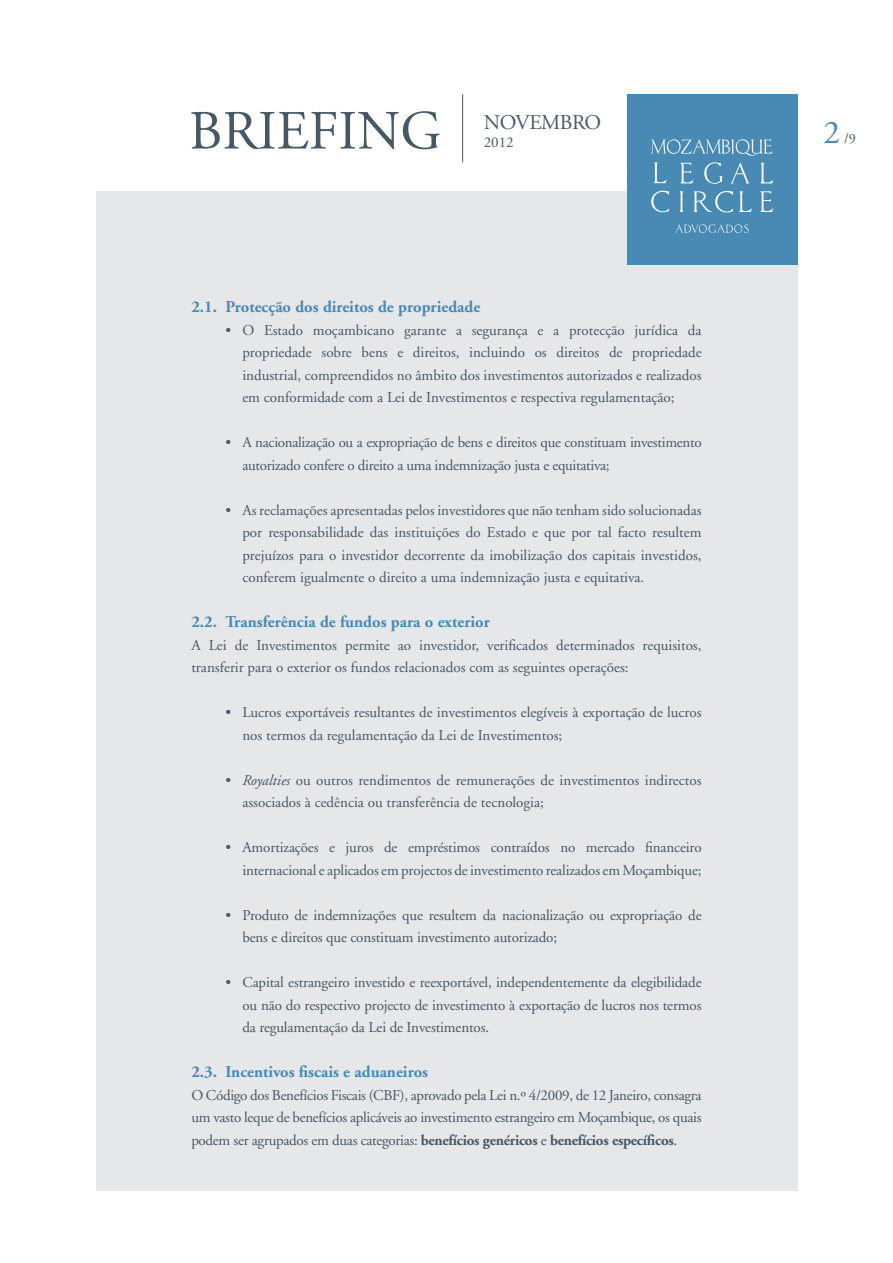
<style>
.page{position:relative;width:893px;height:1263px;background:#fff}
.page>*{position:absolute;margin:0;border:0;box-sizing:border-box;transform-origin:0 0}
.t1{font:55.2px "Adobe Garamond";color:#475865}
.t2{font:33px "Adobe Garamond";color:#488ab4}
.t3{font:21px "Adobe Garamond";letter-spacing:-.02em;color:#475865}
.t4{font:700 16.5px "Adobe Garamond";color:#488ab4}
.t5{font:15px/22.5px "Adobe Garamond";letter-spacing:-.01em;color:#475865}
.t6{font:14.25px "Adobe Garamond";color:#475865}
.s1{font-style:italic}
.s2{font-weight:700}
</style>
<div class="page">
<div style="left:96px;top:191px;width:701px;height:1000px;background:#e6e7e9"></div>
<hr style="left:462px;top:94px;width:1px;height:68px;background:#475865">
<div style="left:627px;top:94px;width:170px;height:170px;background:#488ab4"></div>
<svg style="left:651px;top:139px;width:122px;height:17px"></svg>
<svg style="left:680px;top:163px;width:13px;height:20px"></svg>
<svg style="left:704px;top:162px;width:19px;height:22px"></svg>
<svg style="left:731px;top:162px;width:18px;height:21px"></svg>
<svg style="left:761px;top:163px;width:12px;height:20px"></svg>
<svg style="left:654px;top:163px;width:13px;height:20px"></svg>
<svg style="left:680px;top:191px;width:3px;height:21px"></svg>
<svg style="left:694px;top:191px;width:39px;height:21px"></svg>
<svg style="left:739px;top:191px;width:13px;height:21px"></svg>
<svg style="left:760px;top:191px;width:13px;height:21px"></svg>
<svg style="left:651px;top:191px;width:18px;height:21px"></svg>
<svg style="left:675px;top:224px;width:74px;height:9px"></svg>
<h1 class="t1" style="left:189px;top:101px;width:184px">Briefing</h1>
<h3 class="t3" style="left:484px;top:111px;width:119px">NOVEMBRO</h3>
<p class="t5" style="left:484px;top:131px;width:31px">2012</p>
<p class="t4" style="left:191px;top:298px;width:290px">2.1. Protecção dos direitos de propriedade</p>
<p class="t5" style="left:242px;top:319px;width:461px;text-align:justify;text-indent:-17px">• O Estado moçambicano garante a segurança e a protecção jurídica da propriedade sobre bens e direitos, incluindo os direitos de propriedade industrial, compreendidos no âmbito dos investimentos autorizados e realizados em conformidade com a Lei de Investimentos e respectiva regulamentação;</p>
<p class="t5" style="left:242px;top:431px;width:461px;text-indent:-17px">• A nacionalização ou a expropriação de bens e direitos que constituam investimento autorizado confere o direito a uma indemnização justa e equitativa;</p>
<p class="t5" style="left:242px;top:499px;width:461px;text-align:justify;text-indent:-17px">• As reclamações apresentadas pelos investidores que não tenham sido solucionadas por responsabilidade das instituições do Estado e que por tal facto resultem prejuízos para o investidor decorrente da imobilização dos capitais investidos, conferem igualmente o direito a uma indemnização justa e equitativa.</p>
<p class="t4" style="left:191px;top:613px;width:300px">2.2. Transferência de fundos para o exterior</p>
<p class="t5" style="left:191px;top:634px;width:512px">A Lei de Investimentos permite ao investidor, verificados determinados requisitos, transferir para o exterior os fundos relacionados com as seguintes operações:</p>
<p class="t5" style="left:242px;top:701px;width:461px;text-indent:-17px">• Lucros exportáveis resultantes de investimentos elegíveis à exportação de lucros nos termos da regulamentação da Lei de Investimentos;</p>
<p class="t5" style="left:242px;top:769px;width:461px;text-indent:-17px">• <span class="s1">Royalties</span> ou outros rendimentos de remunerações de investimentos indirectos associados à cedência ou transferência de tecnologia;</p>
<p class="t5" style="left:225px;top:836px;width:478px;text-align:right">• Amortizações e juros de empréstimos contraídos no mercado financeiro internacional e aplicados em projectos de investimento realizados em Moçambique;</p>
<p class="t5" style="left:242px;top:904px;width:461px;text-indent:-17px">• Produto de indemnizações que resultem da nacionalização ou expropriação de bens e direitos que constituam investimento autorizado;</p>
<p class="t5" style="left:242px;top:971px;width:461px;text-align:justify;text-indent:-17px">• Capital estrangeiro investido e reexportável, independentemente da elegibilidade ou não do respectivo projecto de investimento à exportação de lucros nos termos da regulamentação da Lei de Investimentos.</p>
<p class="t4" style="left:191px;top:1063px;width:238px">2.3. Incentivos fiscais e aduaneiros</p>
<p class="t5" style="left:191px;top:1084px;width:512px;text-align:justify">O Código dos Benefícios Fiscais (CBF), aprovado pela Lei n.º 4/2009, de 12 Janeiro, consagra um vasto leque de benefícios aplicáveis ao investimento estrangeiro em Moçambique, os quais podem ser agrupados em duas categorias: <span class="s2">benefícios genéricos</span> e <span class="s2">benefícios específicos</span>.</p>
<h2 class="t2" style="left:823px;top:115px;width:18px">2</h2>
<p class="t6" style="left:844px;top:131px;width:13px">/9</p>
</div>
